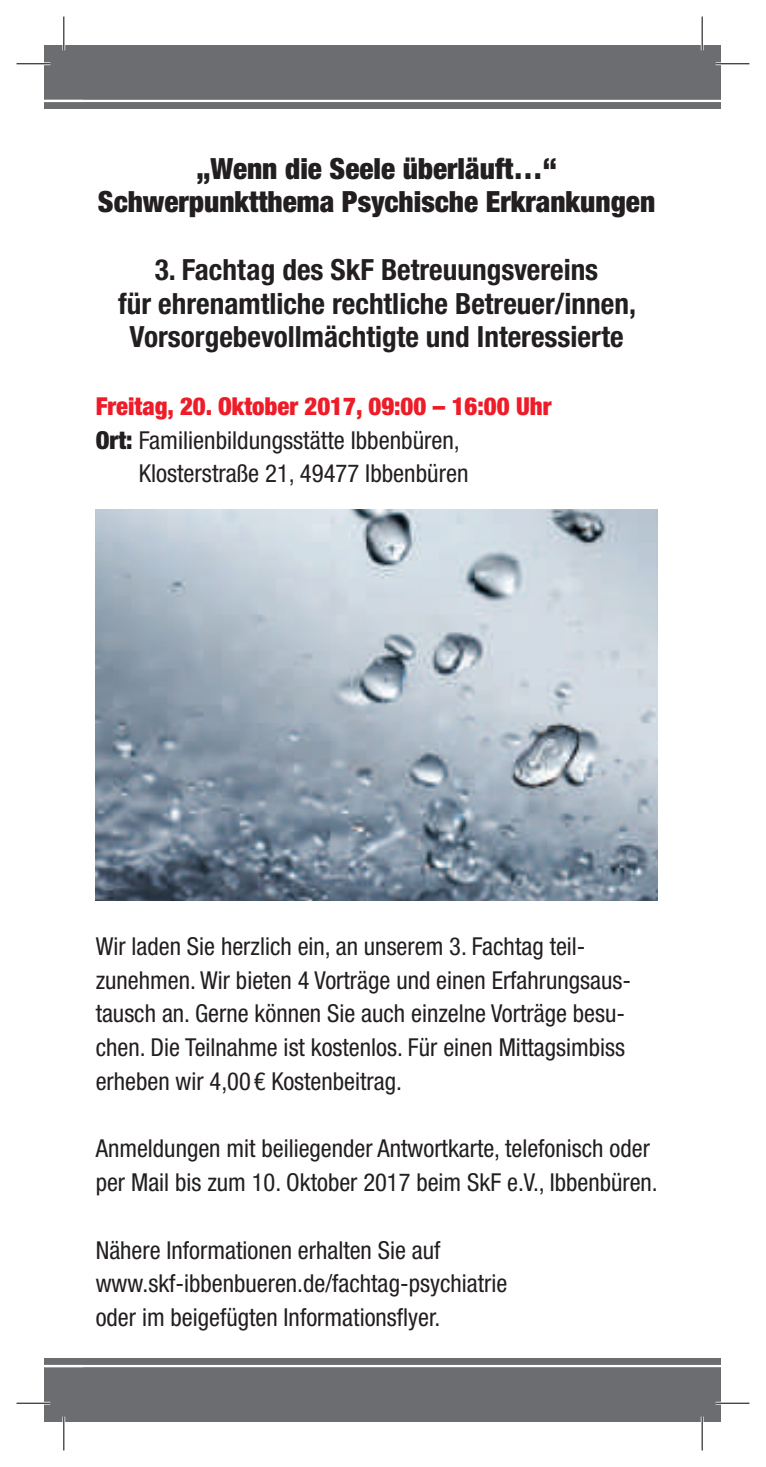
<style>
.page{position:relative;width:766px;height:1467px;background:#fff}
.page>*{position:absolute;margin:0;border:0;box-sizing:border-box;transform-origin:0 0}
.t1{font:700 condensed 29.25px/33.8px "Helvetica Neue LTW1 G";color:#231f20;text-align:center}
.t2{font:900 condensed 29.25px/33.8px "Helvetica Neue LTW1 G";color:#231f20;text-align:center}
.t3{font:condensed 24.75px/33.8px "Helvetica Neue LTW1 G";color:#231f20}
.t4{font:900 condensed 24.75px "Helvetica Neue LTW1 G";color:#ee1c28}
.s1{font-weight:900}
</style>
<div class="page">
<div style="left:45px;top:45px;width:676px;height:63px;background:#6c6d70"></div>
<div style="left:45px;top:1359px;width:676px;height:63px;background:#6c6d70"></div>
<hr style="left:45px;top:100px;width:676px;height:2px;background:#fff">
<hr style="left:45px;top:1365px;width:676px;height:2px;background:#fff">
<img style="left:96px;top:509px;width:561px;height:392px">
<hr style="left:17px;top:62px;width:33px;height:3px;background:#fff">
<hr style="left:715px;top:62px;width:34px;height:3px;background:#fff">
<hr style="left:17px;top:1402px;width:33px;height:3px;background:#fff">
<hr style="left:715px;top:1402px;width:34px;height:3px;background:#fff">
<hr style="left:62px;top:17px;width:3px;height:33px;background:#fff">
<hr style="left:62px;top:1417px;width:3px;height:33px;background:#fff">
<hr style="left:700px;top:17px;width:3px;height:33px;background:#fff">
<hr style="left:700px;top:1417px;width:3px;height:33px;background:#fff">
<hr style="left:17px;top:63px;width:33px;height:1px;background:#000">
<hr style="left:715px;top:63px;width:34px;height:1px;background:#000">
<hr style="left:17px;top:1403px;width:33px;height:1px;background:#000">
<hr style="left:715px;top:1403px;width:34px;height:1px;background:#000">
<hr style="left:63px;top:17px;width:1px;height:33px;background:#000">
<hr style="left:63px;top:1417px;width:1px;height:33px;background:#000">
<hr style="left:701px;top:17px;width:1px;height:33px;background:#000">
<hr style="left:701px;top:1417px;width:1px;height:33px;background:#000">
<p class="t2" style="left:98px;top:154px;width:558px">„Wenn die Seele überläuft…“<br>Schwerpunktthema Psychische Erkrankungen</p>
<p class="t1" style="left:118px;top:255px;width:519px">3. Fachtag des SkF Betreuungsvereins<br>für ehrenamtliche rechtliche Betreuer/innen,<br>Vorsorgebevollmächtigte und Interessierte</p>
<p class="t4" style="left:96px;top:397px;width:457px">Freitag, 20. Oktober 2017, 09:00 – 16:00 Uhr</p>
<p class="t3" style="left:96px;top:425px;width:365px"><span class="s1">Ort:</span> Familienbildungsstätte Ibbenbüren,</p>
<p class="t3" style="left:139px;top:459px;width:331px">Klosterstraße 21, 49477 Ibbenbüren</p>
<p class="t3" style="left:96px;top:932px;width:536px">Wir laden Sie herzlich ein, an unserem 3. Fachtag teil&shy;zunehmen. Wir bieten 4 Vorträge und einen Erfahrungsaus&shy;tausch an. Gerne können Sie auch einzelne Vorträge besu&shy;chen. Die Teilnahme ist kostenlos. Für einen Mittagsimbiss erheben wir 4,00 € Kostenbeitrag.</p>
<p class="t3" style="left:96px;top:1134px;width:563px">Anmeldungen mit beiliegender Antwortkarte, telefonisch oder per Mail bis zum 10. Oktober 2017 beim SkF e.V., Ibbenbüren.</p>
<p class="t3" style="left:96px;top:1235px;width:413px">Nähere Informationen erhalten Sie auf www.skf-ibbenbueren.de/fachtag-psychiatrie oder im beigefügten Informationsflyer.</p>
</div>
